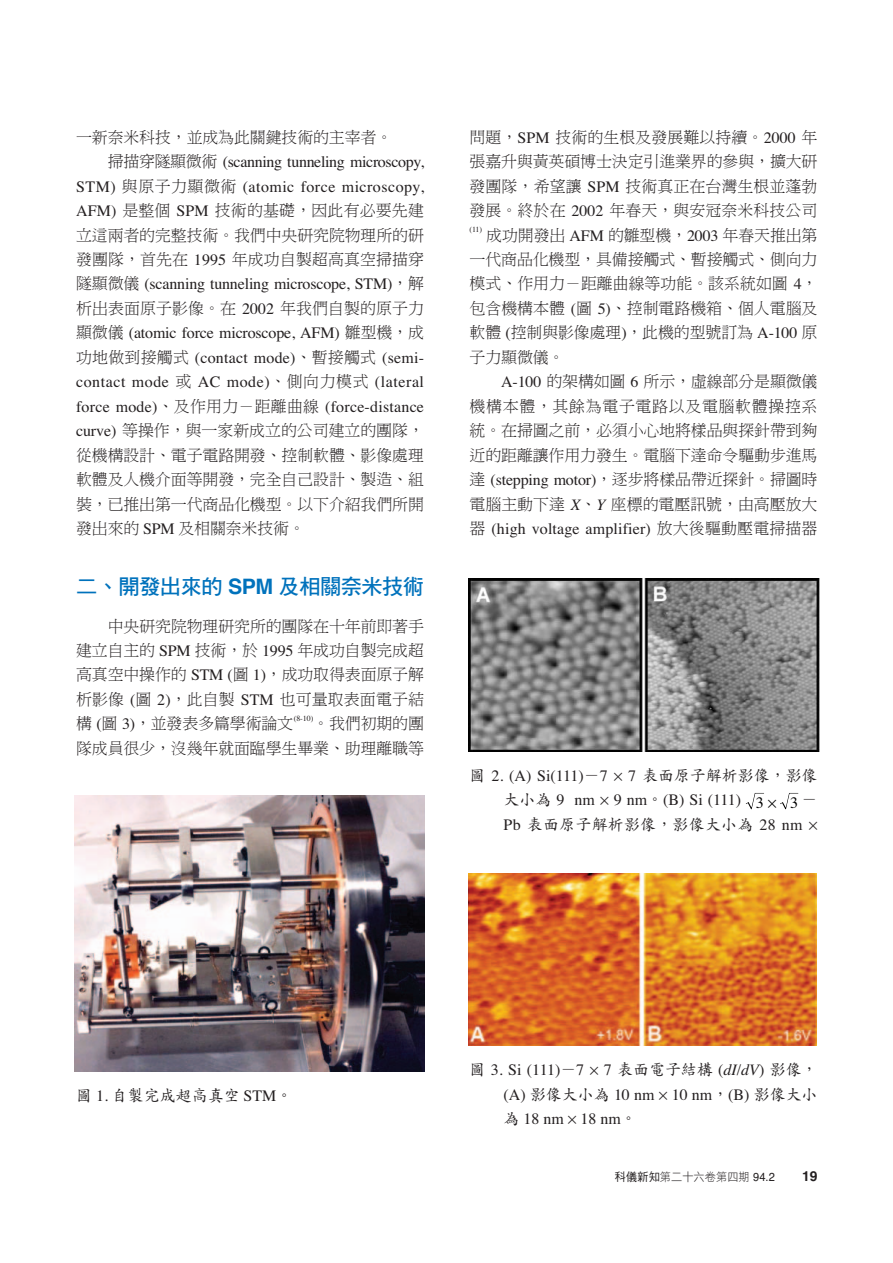
<style>
.page{position:relative;width:893px;height:1263px;background:#fff}
.page>*{position:absolute;margin:0;border:0;box-sizing:border-box;transform-origin:0 0}
.t1{font:21.3px "DF Hei Bd HK BF";letter-spacing:-.025em;color:#0072bc}
.t2{font:15.9px/24.5px "DF Ming Lt HK BF";letter-spacing:-.01em;color:#231f20;text-align:justify}
.t3{font:15.9px/24.5px "Times";letter-spacing:.01em;color:#231f20;text-align:justify}
.t4{font:15.9px/24.5px "Times";letter-spacing:-.02em;color:#231f20;text-align:right}
.t5{font:15.9px/24.5px "DF Kai Shu Md HK BF";color:#231f20}
.t6{font:15.9px "Times";letter-spacing:-.01em;color:#231f20}
.t7{font:15.9px "Times";color:#000}
.t8{font:700 13.8px "Helvetica";color:#231f20}
.t9{font:11.7px "DF Li Hei Lt HK BF";letter-spacing:.01em;color:#231f20;scale:.95 1}
.t10{font:7.95px "Times";color:#231f20}
.s1{font-family:"DF Ming Lt HK BF"}
.s2{font-family:"Times"}
.s3{font-family:"Helvetica";font-weight:700}
.s4{font-family:"Times";font-style:italic}
.s5{font-family:"DF Kai Shu Md HK BF"}
.s6{font-style:italic}
.s7{font-family:"DF Hei Md HK BF"}
.s8{font-family:"Helvetica"}
</style>
<div class="page">
<img style="left:468px;top:578px;width:351px;height:174px">
<img style="left:468px;top:874px;width:348px;height:171px">
<img style="left:75px;top:795px;width:350px;height:276px">
<svg style="left:746px;top:793px;width:52px;height:16px"></svg>
<p class="t2" style="left:76px;top:126px;width:318px">一新奈米科技，並成為此關鍵技術的主宰者。</p>
<p class="t4" style="left:76px;top:151px;width:349px"><span class="s1">掃描穿隧顯微術</span> (scanning tunneling microscopy,<br>STM) <span class="s1">與原子力顯微術</span> (atomic force microscopy,</p>
<p class="t2" style="left:76px;top:199px;width:349px"><span class="s2">AFM)</span> 是整個 <span class="s2">SPM</span> 技術的基礎，因此有必要先建立這兩者的完整技術。我們中央研究院物理所的研發團隊，首先在 <span class="s2">1995</span> 年成功自製超高真空掃描穿</p>
<p class="t6" style="left:76px;top:278px;width:349px"><span class="s1">隧顯微儀</span> (scanning tunneling microscope, STM)<span class="s1">，解</span></p>
<p class="t2" style="left:76px;top:297px;width:349px">析出表面原子影像。在 <span class="s2">2002</span> 年我們自製的原子力</p>
<p class="t3" style="left:76px;top:322px;width:349px"><span class="s1">顯微儀</span> (atomic force microscope, AFM) <span class="s1">雛型機，成功地做到接觸式</span> (contact mode)<span class="s1">、暫接觸式</span> (semi&shy;contact mode <span class="s1">或</span> AC mode)<span class="s1">、側向力模式</span> (lateral force mode)<span class="s1">、及作用力－距離曲線</span> (force-distance</p>
<p class="t2" style="left:76px;top:419px;width:349px"><span class="s2">curve)</span> 等操作，與一家新成立的公司建立的團隊，從機構設計、電子電路開發、控制軟體、影像處理軟體及人機介面等開發，完全自己設計、製造、組裝，已推出第一代商品化機型。以下介紹我們所開發出來的 <span class="s2">SPM</span> 及相關奈米技術。</p>
<h1 class="t1" style="left:76px;top:576px;width:349px">二、開發出來的 <span class="s3">SPM</span> 及相關奈米技術</h1>
<p class="t2" style="left:76px;top:614px;width:349px;text-indent:32px">中央研究院物理研究所的團隊在十年前即著手建立自主的 <span class="s2">SPM</span> 技術，於 <span class="s2">1995</span> 年成功自製完成超高真空中操作的 <span class="s2">STM (</span>圖 <span class="s2">1)</span>，成功取得表面原子解析影像 <span class="s2">(</span>圖 <span class="s2">2)</span>，此自製 <span class="s2">STM</span> 也可量取表面電子結構 <span class="s2">(</span>圖 <span class="s2">3)</span>，並發表多篇學術論文</p>
<p class="t10" style="left:294px;top:715px;width:21px">(8-10)</p>
<p class="t2" style="left:76px;top:712px;width:349px;text-align:right">。我們初期的團<br>隊成員很少，沒幾年就面臨學生畢業、助理離職等</p>
<p class="t2" style="left:469px;top:126px;width:349px">問題，<span class="s2">SPM</span> 技術的生根及發展難以持續。<span class="s2">2000</span> 年張嘉升與黃英碩博士決定引進業界的參與，擴大研發團隊，希望讓 <span class="s2">SPM</span> 技術真正在台灣生根並蓬勃發展。終於在 <span class="s2">2002</span> 年春天，與安冠奈米科技公司</p>
<p class="t10" style="left:469px;top:226px;width:14px">(11)</p>
<p class="t2" style="left:469px;top:223px;width:349px;text-indent:17px">成功開發出 <span class="s2">AFM</span> 的雛型機，<span class="s2">2003</span> 年春天推出第一代商品化機型，具備接觸式、暫接觸式、側向力模式、作用力－距離曲線等功能。該系統如圖 <span class="s2">4</span>，包含機構本體 <span class="s2">(</span>圖 <span class="s2">5)</span>、控制電路機箱、個人電腦及軟體 <span class="s2">(</span>控制與影像處理<span class="s2">)</span>，此機的型號訂為 <span class="s2">A-100</span> 原子力顯微儀。</p>
<p class="t2" style="left:469px;top:370px;width:349px;text-indent:32px"><span class="s2">A-100</span> 的架構如圖 <span class="s2">6</span> 所示，虛線部分是顯微儀機構本體，其餘為電子電路以及電腦軟體操控系統。在掃圖之前，必須小心地將樣品與探針帶到夠近的距離讓作用力發生。電腦下達命令驅動步進馬達 <span class="s2">(stepping motor)</span>，逐步將樣品帶近探針。掃圖時電腦主動下達 <span class="s4">X</span>、<span class="s4">Y</span> 座標的電壓訊號，由高壓放大</p>
<p class="t3" style="left:469px;top:518px;width:349px"><span class="s1">器</span> (high voltage amplifier) <span class="s1">放大後驅動壓電掃描器</span></p>
<p class="t3" style="left:469px;top:765px;width:140px"><span class="s5">圖</span> 2. (A) Si(111)<span class="s5">－</span>7</p>
<p class="t5" style="left:628px;top:763px;width:191px"><span class="s2">7</span> 表面原子解析影像，影像</p>
<p class="t3" style="left:503px;top:789px;width:239px"><span class="s5">大小為</span> 9 nm 9 nm<span class="s5">。</span>(B) Si (111)</p>
<p class="t7" style="left:755px;top:796px;width:9px">3</p>
<p class="t7" style="left:790px;top:796px;width:9px">3</p>
<p class="t5" style="left:503px;top:788px;width:315px;text-indent:298px">－<br><span class="s2">Pb</span> 表面原子解析影像，影像大小為 <span class="s2">28 nm</span></p>
<p class="t5" style="left:76px;top:1083px;width:218px">圖 <span class="s2">1.</span> 自製完成超高真空 <span class="s2">STM</span>。</p>
<p class="t3" style="left:503px;top:1059px;width:315px;text-indent:-34px"><span class="s5">圖</span> 3. Si (111)<span class="s5">－</span>7 7 <span class="s5">表面電子結構</span> (<span class="s6">dI</span>/<span class="s6">dV</span>) <span class="s5">影像，</span>(A) <span class="s5">影像大小為</span> 10 nm 10 nm<span class="s5">，</span>(B) <span class="s5">影像大小為</span> 18 nm 18 nm<span class="s5">。</span></p>
<p class="t9" style="left:615px;top:1171px;width:170px"><span class="s7">科儀新知</span>第二十六卷第四期 <span class="s8">94.2</span></p>
<p class="t8" style="left:802px;top:1171px;width:17px">19</p>
</div>
